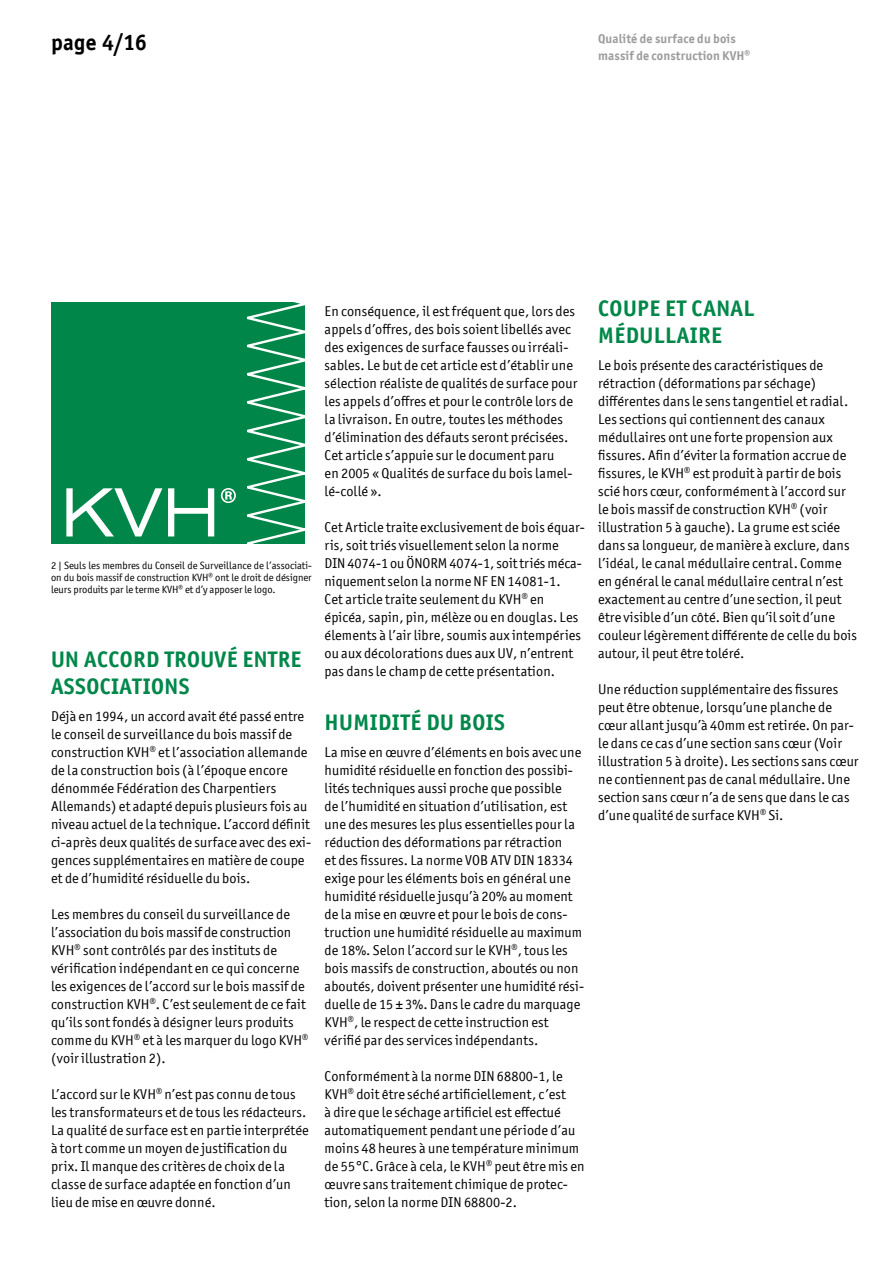
<style>
.page{position:relative;width:893px;height:1263px;background:#fff}
.page>*{position:absolute;margin:0;border:0;box-sizing:border-box;transform-origin:0 0}
._15_18_Franz{font:700 22.5px/27px "Officina Sans ITC Pro";letter-spacing:.02em;color:#008749}
.t1{font:700 22.5px "Officina Sans ITC Pro";letter-spacing:.015em;color:#000}
.Fließ_9_5_12_Franz{font:14.25px/18px "Officina Sans ITC Pro";letter-spacing:.01em;color:#000}
.t2{font:700 12.75px/16.5px "Officina Sans ITC Pro";letter-spacing:.01em;color:#9c9d9d}
.BS-Holz_2013_Fließte{font:10.5px/12px "Officina Sans ITC Pro";color:#000;text-align:justify}
</style>
<div class="page">
<div style="left:51px;top:303px;width:254px;height:241px;background:#008648"></div>
<svg style="left:66px;top:488px;width:96px;height:48px"></svg>
<svg style="left:168px;top:488px;width:46px;height:48px"></svg>
<svg style="left:221px;top:303px;width:84px;height:241px"></svg>
<h1 class="t1" style="left:51px;top:29px;width:97px">page 4/16</h1>
<p class="t2" style="left:598px;top:31px;width:154px">Qualité de surface du bois massif de construction KVH®</p>
<p class="BS-Holz_2013_Fließte" style="left:51px;top:559px;width:262px">2 | Seuls les membres du Conseil de Surveillance de l’associati&shy;on du bois massif de construction KVH® ont le droit de désigner leurs produits par le terme KVH® et d’y apposer le logo.</p>
<p class="_15_18_Franz" style="left:51px;top:645px;width:252px">UN ACCORD TROUVÉ ENTRE<br>ASSOCIATIONS</p>
<p class="Fließ_9_5_12_Franz" style="left:51px;top:707px;width:262px">Déjà en 1994, un accord avait été passé entre le conseil de surveillance du bois massif de construction KVH® et l’association allemande de la construction bois (à l’époque encore dénommée Fédération des Charpentiers Allemands) et adapté depuis plusieurs fois au niveau actuel de la technique. L’accord définit ci-après deux qualités de surface avec des exi&shy;gences supplémentaires en matière de coupe et de d’humidité résiduelle du bois.</p>
<p class="Fließ_9_5_12_Franz" style="left:51px;top:905px;width:259px">Les membres du conseil du surveillance de l’association du bois massif de construction KVH® sont contrôlés par des instituts de vérification indépendant en ce qui concerne les exigences de l’accord sur le bois massif de construction KVH®. C’est seulement de ce fait qu’ils sont fondés à désigner leurs produits comme du KVH® et à les marquer du logo KVH® (voir illustration 2).</p>
<p class="Fließ_9_5_12_Franz" style="left:51px;top:1085px;width:259px">L’accord sur le KVH® n’est pas connu de tous les transformateurs et de tous les rédacteurs.<br>La qualité de surface est en partie interprétée à tort comme un moyen de justification du prix. Il manque des critères de choix de la classe de surface adaptée en fonction d’un lieu de mise en œuvre donné.</p>
<p class="Fließ_9_5_12_Franz" style="left:325px;top:302px;width:254px">En conséquence, il est fréquent que, lors des appels d’offres, des bois soient libellés avec des exigences de surface fausses ou irréali&shy;sables. Le but de cet article est d’établir une sélection réaliste de qualités de surface pour les appels d’offres et pour le contrôle lors de la livraison. En outre, toutes les méthodes d’élimination des défauts seront précisées.<br>Cet article s’appuie sur le document paru<br>en 2005 « Qualités de surface du bois lamel&shy;lé-collé ».</p>
<p class="Fließ_9_5_12_Franz" style="left:325px;top:518px;width:262px">Cet Article traite exclusivement de bois équar&shy;ris, soit triés visuellement selon la norme<br>DIN 4074-1 ou ÖNORM 4074-1, soit triés méca&shy;niquement selon la norme NF EN 14081-1.<br>Cet article traite seulement du KVH® en épicéa, sapin, pin, mélèze ou en douglas. Les élements à l’air libre, soumis aux intempéries ou aux décolorations dues aux UV, n’entrent pas dans le champ de cette présentation.</p>
<p class="_15_18_Franz" style="left:325px;top:708px;width:182px">HUMIDITÉ DU BOIS</p>
<p class="Fließ_9_5_12_Franz" style="left:325px;top:743px;width:261px">La mise en œuvre d’éléments en bois avec une humidité résiduelle en fonction des possibi&shy;lités techniques aussi proche que possible<br>de l’humidité en situation d’utilisation, est une des mesures les plus essentielles pour la réduction des déformations par rétraction<br>et des fissures. La norme VOB ATV DIN 18334 exige pour les éléments bois en général une humidité résiduelle jusqu’à 20% au moment de la mise en œuvre et pour le bois de cons&shy;truction une humidité résiduelle au maximum de 18%. Selon l’accord sur le KVH®, tous les bois massifs de construction, aboutés ou non aboutés, doivent présenter une humidité rési&shy;duelle de 15 ± 3%. Dans le cadre du marquage KVH®, le respect de cette instruction est vérifié par des services indépendants.</p>
<p class="Fließ_9_5_12_Franz" style="left:325px;top:1067px;width:261px">Conformément à la norme DIN 68800-1, le KVH® doit être séché artificiellement, c’est<br>à dire que le séchage artificiel est effectué automatiquement pendant une période d’au moins 48 heures à une température minimum de 55°C. Grâce à cela, le KVH® peut être mis en œuvre sans traitement chimique de protec&shy;tion, selon la norme DIN 68800-2.</p>
<p class="_15_18_Franz" style="left:598px;top:294px;width:158px">COUPE ET CANAL<br>MÉDULLAIRE</p>
<p class="Fließ_9_5_12_Franz" style="left:598px;top:356px;width:260px">Le bois présente des caractéristiques de rétraction (déformations par séchage) différentes dans le sens tangentiel et radial.<br>Les sections qui contiennent des canaux médullaires ont une forte propension aux fissures. Afin d’éviter la formation accrue de fissures, le KVH® est produit à partir de bois scié hors cœur, conformément à l’accord sur le bois massif de construction KVH® (voir illustration 5 à gauche). La grume est sciée dans sa longueur, de manière à exclure, dans l’idéal, le canal médullaire central. Comme en général le canal médullaire central n’est exactement au centre d’une section, il peut être visible d’un côté. Bien qu’il soit d’une couleur légèrement différente de celle du bois autour, il peut être toléré.</p>
<p class="Fließ_9_5_12_Franz" style="left:598px;top:680px;width:262px">Une réduction supplémentaire des fissures peut être obtenue, lorsqu’une planche de cœur allant jusqu’à 40mm est retirée. On par&shy;le dans ce cas d’une section sans cœur (Voir illustration 5 à droite). Les sections sans cœur ne contiennent pas de canal médullaire. Une section sans cœur n’a de sens que dans le cas d’une qualité de surface KVH® Si.</p>
</div>
